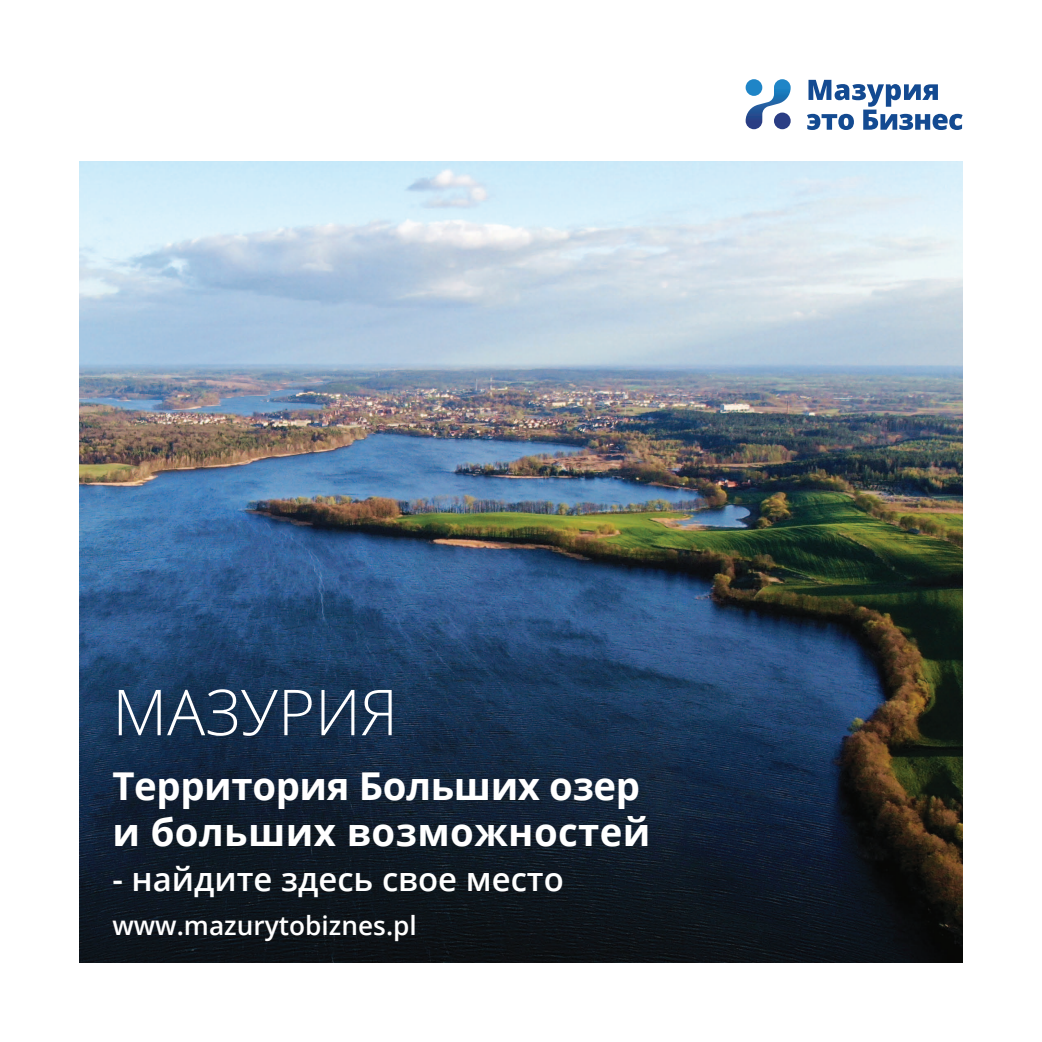
<style>
.page{position:relative;width:1042px;height:1042px;background:#fff}
.page>*{position:absolute;margin:0;border:0;box-sizing:border-box;transform-origin:0 0}
.t1{font:300 63.35px "Open Sans";color:#fff}
.t2{font:700 38.32px/45.5px "Open Sans";letter-spacing:-.01em;color:#fff}
.t3{font:600 32.9px "Open Sans";color:#fff}
.t4{font:600 26.25px "Open Sans";color:#fff}
</style>
<div class="page">
<img style="left:79px;top:161px;width:883px;height:801px">
<div style="left:113px;top:689px;width:545px;height:218px;background:#141b17;opacity:.14"></div>
<svg style="left:745px;top:79px;width:45px;height:50px"></svg>
<div style="left:774px;top:113px;width:16px;height:16px;background:#2a3d84;border-radius:50%"></div>
<div style="left:745px;top:79px;width:17px;height:17px;background:#1f85c7;border-radius:50%"></div>
<svg style="left:807px;top:80px;width:155px;height:50px"></svg>
<h1 class="t1" style="left:112px;top:669px;width:287px">Мазурия</h1>
<p class="t2" style="left:112px;top:762px;width:540px">Территория Больших озер и больших возможностей</p>
<p class="t3" style="left:112px;top:856px;width:453px">- найдите здесь свое место</p>
<p class="t4" style="left:112px;top:908px;width:306px">www.mazurytobiznes.pl</p>
</div>
